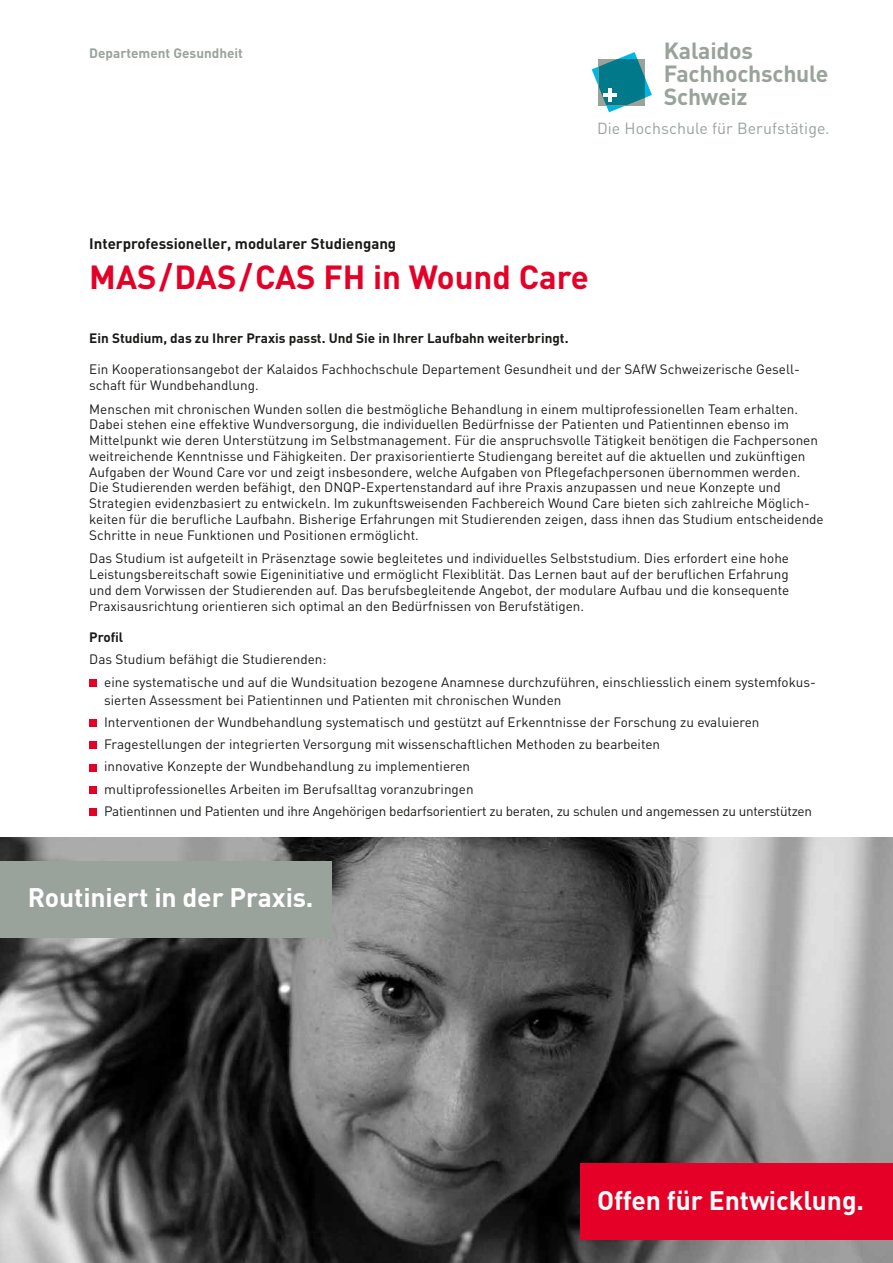
<style>
.page{position:relative;width:893px;height:1263px;background:#fff}
.page>*{position:absolute;margin:0;border:0;box-sizing:border-box;transform-origin:0 0}
.t1{font:700 33px "DIN";color:#e40026}
.t2{font:700 26.55px "DIN";letter-spacing:-.005em;color:#fff}
.t3{font:700 23.1px/23.1px "DIN";letter-spacing:-.01em;color:#99a39b}
.t4{font:15.9px "DIN";letter-spacing:.005em;color:#99a39b}
.t5{font:700 15px "DIN";color:#1a1a18}
.t6{font:13.5px/15.8px "DIN";color:#1a1a18}
.t7{font:700 13.5px "DIN";color:#1a1a18}
.t8{font:700 13.5px "DIN";color:#99a39b}
</style>
<div class="page">
<div style="left:89px;top:679px;width:8px;height:7px;background:#e40026"></div>
<div style="left:89px;top:719px;width:8px;height:8px;background:#e40026"></div>
<div style="left:89px;top:742px;width:8px;height:7px;background:#e40026"></div>
<div style="left:89px;top:764px;width:8px;height:7px;background:#e40026"></div>
<div style="left:89px;top:786px;width:8px;height:7px;background:#e40026"></div>
<div style="left:89px;top:808px;width:8px;height:8px;background:#e40026"></div>
<svg style="left:592px;top:52px;width:60px;height:60px"></svg>
<hr style="left:608px;top:88px;width:4px;height:14px;background:#fff">
<hr style="left:603px;top:93px;width:14px;height:4px;background:#fff">
<img style="left:0;top:838px;width:893px;height:425px">
<div style="left:580px;top:1163px;width:313px;height:77px;background:#e40026"></div>
<div style="left:0;top:861px;width:332px;height:76px;background:#99a39b"></div>
<p class="t8" style="left:89px;top:44px;width:155px">Departement Gesundheit</p>
<h3 class="t3" style="left:664px;top:38px;width:166px">Kalaidos<br>Fachhochschule<br>Schweiz</h3>
<p class="t4" style="left:597px;top:119px;width:234px">Die Hochschule für Berufstätige.</p>
<p class="t5" style="left:89px;top:234px;width:308px">Interprofessioneller, modularer Studiengang</p>
<h1 class="t1" style="left:89px;top:255px;width:501px">MAS/DAS/CAS FH in Wound Care</h1>
<p class="t7" style="left:89px;top:329px;width:481px">Ein Studium, das zu Ihrer Praxis passt. Und Sie in Ihrer Laufbahn weiterbringt.</p>
<p class="t6" style="left:89px;top:361px;width:712px">Ein Kooperationsangebot der Kalaidos Fachhochschule Departement Gesundheit und der SAfW Schweizerische Gesell&shy;schaft für Wundbehandlung.</p>
<p class="t6" style="left:89px;top:401px;width:736px">Menschen mit chronischen Wunden sollen die bestmögliche Behandlung in einem multiprofessionellen Team erhalten.<br>Dabei stehen eine effektive Wundversorgung, die individuellen Bedürfnisse der Patienten und Patientinnen ebenso im Mittelpunkt wie deren Unterstützung im Selbstmanagement. Für die anspruchsvolle Tätigkeit benötigen die Fachpersonen weitreichende Kenntnisse und Fähigkeiten. Der praxisorientierte Studiengang bereitet auf die aktuellen und zukünftigen Aufgaben der Wound Care vor und zeigt insbesondere, welche Aufgaben von Pflegefachpersonen übernommen werden.<br>Die Studierenden werden befähigt, den DNQP-Expertenstandard auf ihre Praxis anzupassen und neue Konzepte und Strategien evidenzbasiert zu entwickeln. Im zukunftsweisenden Fachbereich Wound Care bieten sich zahlreiche Möglich&shy;keiten für die berufliche Laufbahn. Bisherige Erfahrungen mit Studierenden zeigen, dass ihnen das Studium entscheidende Schritte in neue Funktionen und Positionen ermöglicht.</p>
<p class="t6" style="left:89px;top:550px;width:702px;text-align:justify">Das Studium ist aufgeteilt in Präsenztage sowie begleitetes und individuelles Selbststudium. Dies erfordert eine hohe Leistungsbereitschaft sowie Eigeninitiative und ermöglicht Flexiblität. Das Lernen baut auf der beruflichen Erfahrung und dem Vorwissen der Studierenden auf. Das berufsbegleitende Angebot, der modulare Aufbau und die konsequente Praxisausrichtung orientieren sich optimal an den Bedürfnissen von Berufstätigen.</p>
<p class="t7" style="left:89px;top:628px;width:36px">Profil</p>
<p class="t6" style="left:104px;top:648px;width:713px;line-height:22.2px;text-indent:-15px">Das Studium befähigt die Studierenden:<br>eine systematische und auf die Wundsituation bezogene Anamnese durchzuführen, einschliesslich einem systemfokus-</p>
<p class="t6" style="left:104px;top:688px;width:709px;line-height:22.2px">sierten Assessment bei Patientinnen und Patienten mit chronischen Wunden<br>Interventionen der Wundbehandlung systematisch und gestützt auf Erkenntnisse der Forschung zu evaluieren Fragestellungen der integrierten Versorgung mit wissenschaftlichen Methoden zu bearbeiten<br>innovative Konzepte der Wundbehandlung zu implementieren<br>multiprofessionelles Arbeiten im Berufsalltag voranzubringen<br>Patientinnen und Patienten und ihre Angehörigen bedarfsorientiert zu beraten, zu schulen und angemessen zu unterstützen</p>
<h2 class="t2" style="left:28px;top:880px;width:287px">Routiniert in der Praxis.</h2>
<h2 class="t2" style="left:597px;top:1183px;width:269px">Offen für Entwicklung.</h2>
</div>
